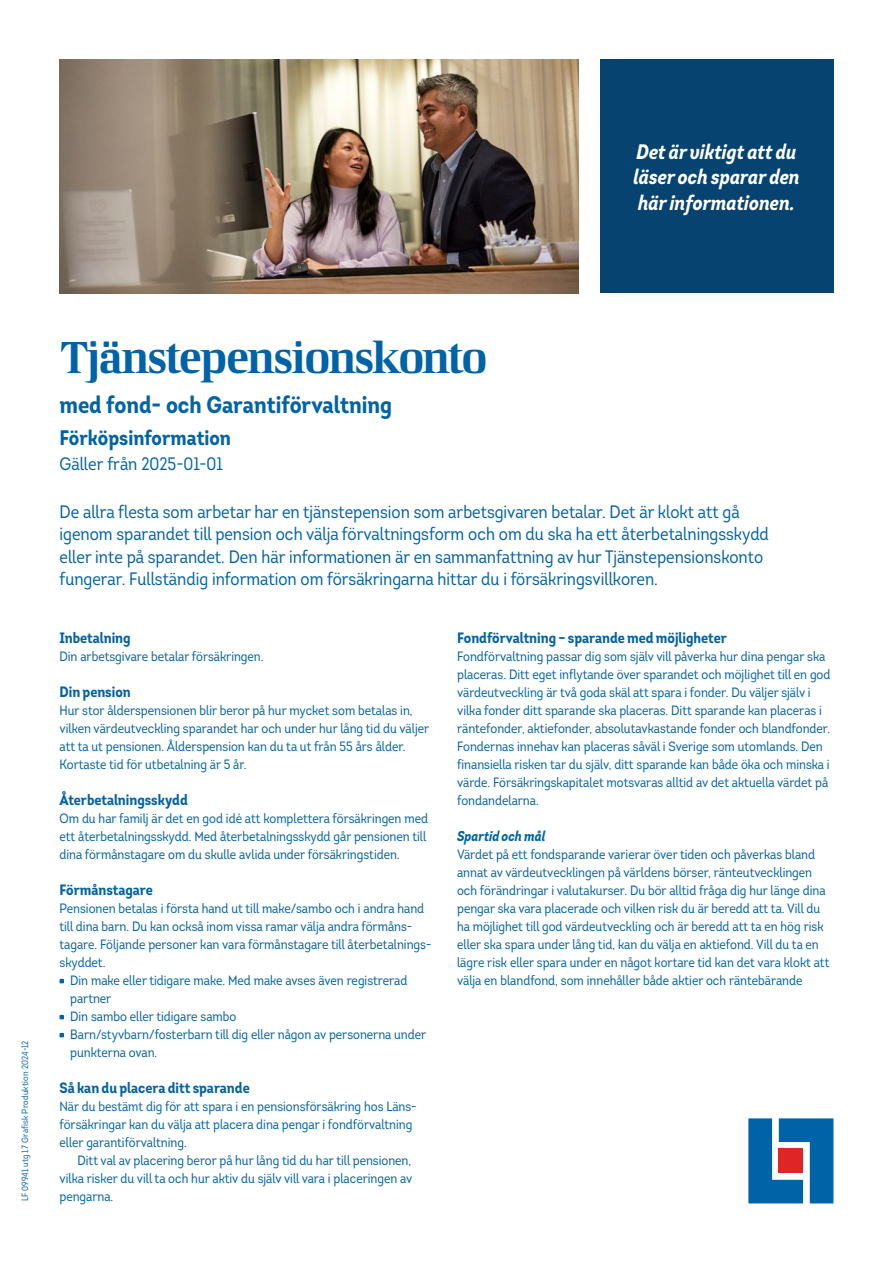
<style>
.page{position:relative;width:893px;height:1263px;background:#fff}
.page>*{position:absolute;margin:0;border:0;box-sizing:border-box;transform-origin:0 0}
.t1{font:45px "LF Rubrik 2";letter-spacing:-.03em;color:#0062a7}
.t2{font:700 24px "Intro Cond";color:#0062a7}
.t3{font:italic 700 21px/25.5px "Intro Cond UDP";color:#fff}
.t4{font:700 21px "Intro Cond";color:#0062a7}
.t5{font:18px/22.5px "Intro Cond";color:#0062a7}
.t6{font:700 15px "Intro Cond";color:#0062a7}
.t7{font:italic 700 14.25px "Intro Cond";color:#0062a7}
.t8{font:13.5px/18px "Intro Cond";color:#0062a7}
.t9{font:9px "Intro Cond";letter-spacing:.02em;color:#0062a7}
</style>
<div class="page">
<svg style="left:748px;top:1118px;width:85px;height:85px;background:#2f7db5"></svg>
<div style="left:779px;top:1149px;width:24px;height:24px;background:#df2625"></div>
<svg style="left:60px;top:979px;width:4px;height:4px"></svg>
<svg style="left:60px;top:1015px;width:4px;height:4px"></svg>
<svg style="left:60px;top:1033px;width:4px;height:4px"></svg>
<img style="left:60px;top:60px;width:518px;height:233px">
<div style="left:600px;top:60px;width:233px;height:233px;background:#064370"></div>
<h3 class="t3" style="left:633px;top:139px;width:168px">Det är viktigt att du läser och sparar den här informationen.</h3>
<p class="t9" style="left:19px;top:1201px;width:162px;rotate:-90deg">LF 09941 utg 17 Grafisk Produktion 2024-12</p>
<h1 class="t1" style="left:60px;top:329px;width:429px">Tjänstepensionskonto</h1>
<h2 class="t2" style="left:60px;top:389px;width:334px">med fond- och Garantiförvaltning</h2>
<h3 class="t4" style="left:60px;top:424px;width:173px">Förköpsinformation</h3>
<h3 class="t5" style="left:60px;top:452px;width:165px">Gäller från 2025-01-01</h3>
<p class="t5" style="left:60px;top:500px;width:711px">De allra flesta som arbetar har en tjänstepension som arbetsgivaren betalar. Det är klokt att gå igenom sparandet till pension och välja förvaltningsform och om du ska ha ett återbetalningsskydd eller inte på sparandet. Den här informationen är en sammanfattning av hur Tjänstepensionskonto fungerar. Fullständig information om försäkringarna hittar du i försäkringsvillkoren.</p>
<p class="t6" style="left:60px;top:628px;width:73px">Inbetalning</p>
<p class="t8" style="left:60px;top:647px;width:206px">Din arbetsgivare betalar försäkringen.</p>
<p class="t6" style="left:60px;top:682px;width:73px">Din pension</p>
<p class="t8" style="left:60px;top:701px;width:371px">Hur stor ålderspensionen blir beror på hur mycket som betalas in, vilken värdeutveckling sparandet har och under hur lång tid du väljer att ta ut pensionen. Ålderspension kan du ta ut från 55 års ålder.<br>Kortaste tid för utbetalning är 5 år.</p>
<p class="t6" style="left:60px;top:790px;width:130px">Återbetalningsskydd</p>
<p class="t8" style="left:60px;top:809px;width:370px">Om du har familj är det en god idé att komplettera försäkringen med ett återbetalningsskydd. Med återbetalningsskydd går pensionen till dina förmånstagare om du skulle avlida under försäkringstiden.</p>
<p class="t6" style="left:60px;top:880px;width:95px">Förmånstagare</p>
<p class="t8" style="left:60px;top:899px;width:366px">Pensionen betalas i första hand ut till make/sambo och i andra hand</p>
<p class="t8" style="left:60px;top:917px;width:353px">till dina barn. Du kan också inom vissa ramar välja andra förmåns-</p>
<p class="t8" style="left:60px;top:935px;width:373px">tagare. Följande personer kan vara förmånstagare till återbetalnings-</p>
<p class="t8" style="left:60px;top:953px;width:47px">skyddet.</p>
<p class="t8" style="left:70px;top:971px;width:339px">Din make eller tidigare make. Med make avses även registrerad</p>
<p class="t8" style="left:70px;top:989px;width:43px">partner</p>
<p class="t8" style="left:70px;top:1007px;width:168px">Din sambo eller tidigare sambo</p>
<p class="t8" style="left:70px;top:1025px;width:358px">Barn/styvbarn/fosterbarn till dig eller någon av personerna under</p>
<p class="t8" style="left:70px;top:1043px;width:89px">punkterna ovan.</p>
<p class="t6" style="left:60px;top:1078px;width:192px">Så kan du placera ditt sparande</p>
<p class="t8" style="left:60px;top:1097px;width:357px">När du bestämt dig för att spara i en pensionsförsäkring hos Läns&shy;försäkringar kan du välja att placera dina pengar i fondförvaltning eller garantiförvaltning.</p>
<p class="t8" style="left:60px;top:1151px;width:354px;text-align:right">Ditt val av placering beror på hur lång tid du har till pensionen, vilka risker du vill ta och hur aktiv du själv vill vara i placeringen av</p>
<p class="t8" style="left:60px;top:1187px;width:55px">pengarna.</p>
<p class="t6" style="left:457px;top:628px;width:271px">Fondförvaltning – sparande med möjligheter</p>
<p class="t8" style="left:457px;top:647px;width:375px">Fondförvaltning passar dig som själv vill påverka hur dina pengar ska placeras. Ditt eget inflytande över sparandet och möjlighet till en god värdeutveckling är två goda skäl att spara i fonder. Du väljer själv i vilka fonder ditt sparande ska placeras. Ditt sparande kan placeras i räntefonder, aktiefonder, absolutavkastande fonder och blandfonder.<br>Fondernas innehav kan placeras såväl i Sverige som utomlands. Den finansiella risken tar du själv, ditt sparande kan både öka och minska i värde. Försäkringskapitalet motsvaras alltid av det aktuella värdet på fondandelarna.</p>
<p class="t7" style="left:457px;top:827px;width:90px">Spartid och mål</p>
<p class="t8" style="left:457px;top:845px;width:374px">Värdet på ett fondsparande varierar över tiden och påverkas bland annat av värdeutvecklingen på världens börser, ränteutvecklingen och förändringar i valutakurser. Du bör alltid fråga dig hur länge dina pengar ska vara placerade och vilken risk du är beredd att ta. Vill du ha möjlighet till god värdeutveckling och är beredd att ta en hög risk eller ska spara under lång tid, kan du välja en aktiefond. Vill du ta en lägre risk eller spara under en något kortare tid kan det vara klokt att välja en blandfond, som innehåller både aktier och räntebärande</p>
</div>
